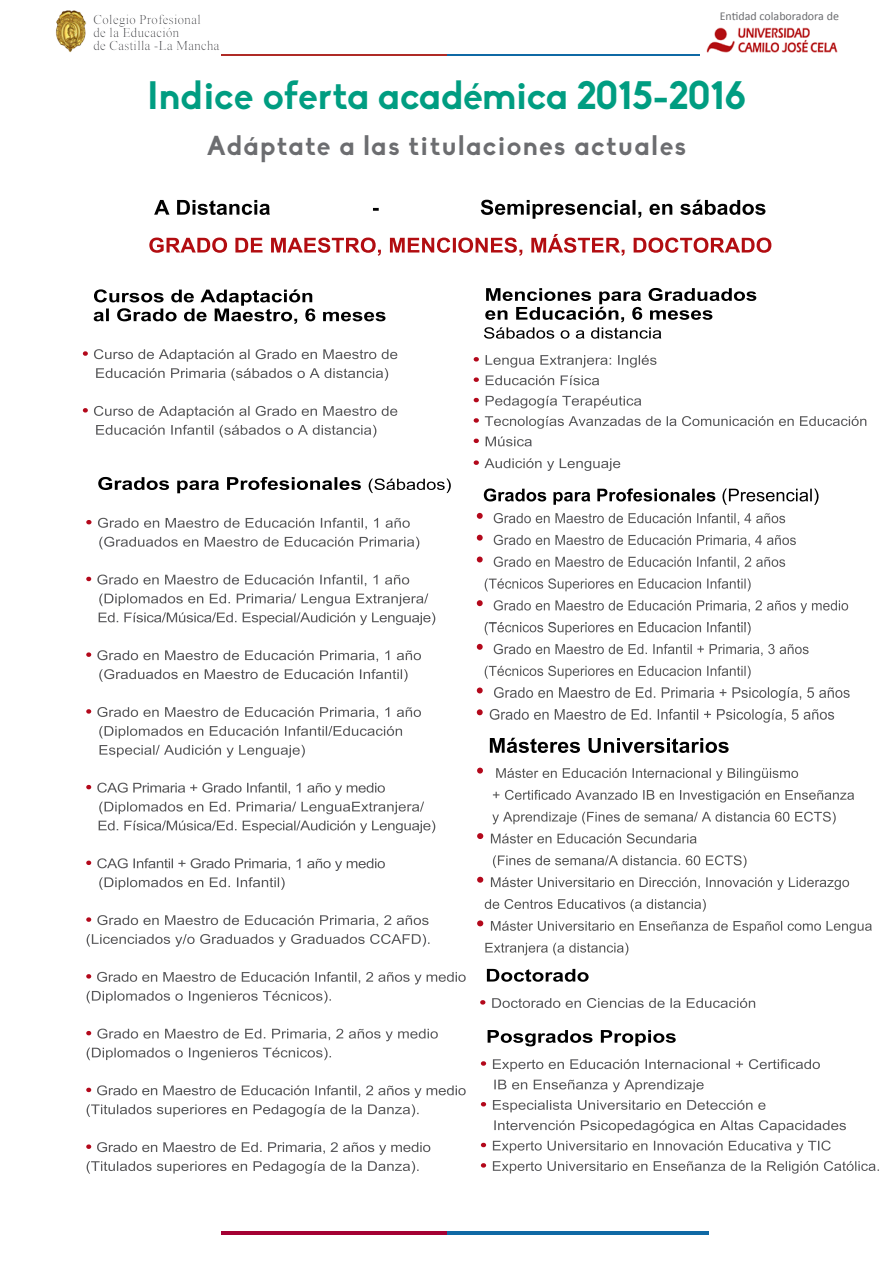
<style>
.page{position:relative;width:893px;height:1263px;background:#fff}
.page>*{position:absolute;margin:0;border:0;box-sizing:border-box;transform-origin:0 0}
.t1{font:700 39px "Biko";letter-spacing:-.01em;color:#009d81}
.t2{font:700 27px "Biko";letter-spacing:.05em;color:#6c6d70}
.t3{font:13.5px/12.8px "Times New Roman";color:#6c6d70}
.t4{font:12px "Calibri";color:#6c6d70}
</style>
<div class="page">
<hr style="left:446px;top:1231px;width:263px;height:3px;background:#0f69a5">
<hr style="left:221px;top:1231px;width:225px;height:3px;background:#a40133">
<img style="left:706px;top:27px;width:132px;height:26px">
<hr style="left:446px;top:54px;width:254px;height:2px;background:#0f69a5">
<hr style="left:221px;top:54px;width:225px;height:2px;background:#af2b26">
<img style="left:56px;top:11px;width:28px;height:41px">
<div style="left:84px;top:10px;width:174px;height:44px;background:#e6b03d;opacity:.75"></div>
<img style="left:82px;top:199px;width:797px;height:975px">
<p class="t3" style="left:93px;top:13px;width:109px">Colegio Profesional</p>
<p class="t4" style="left:720px;top:9px;width:121px">Entidad colaboradora de</p>
<p class="t3" style="left:93px;top:26px;width:128px">de la Educación<br>de Castilla -La Mancha</p>
<p class="t1" style="left:147px;top:72px;width:601px">Indice oferta académica 2015-2016</p>
<p class="t2" style="left:207px;top:130px;width:481px">Adáptate a las titulaciones actuales</p>
</div>
